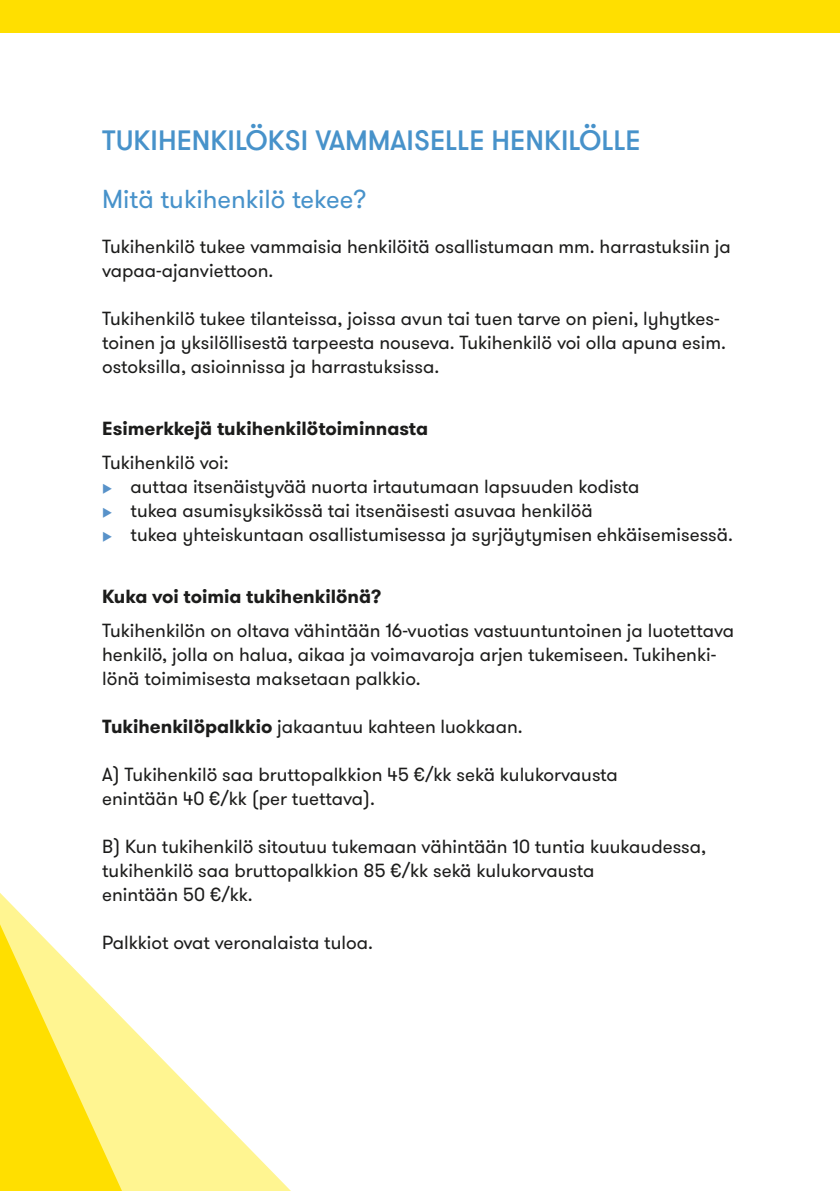
<style>
.page{position:relative;width:840px;height:1191px;background:#fff}
.page>*{position:absolute;margin:0;border:0;box-sizing:border-box;transform-origin:0 0}
.t1{font:500 28px "GT Walsheim";color:#4792ca}
.t2{font:26px "GT Walsheim";color:#4792ca}
.t3{font:19px/24px "GT Walsheim";color:#1c1c1b}
.t4{font:700 19px "GT Walsheim";color:#1c1c1b}
.s1{font-weight:700}
</style>
<div class="page">
<div style="left:0;top:0;width:839px;height:33px;background:#ffdf00"></div>
<svg style="left:0;top:893px;width:291px;height:298px"></svg>
<svg style="left:0;top:924px;width:122px;height:267px;background:#ffeb56"></svg>
<h1 class="t1" style="left:102px;top:122px;width:540px">TUKIHENKILÖKSI VAMMAISELLE HENKILÖLLE</h1>
<h2 class="t2" style="left:102px;top:182px;width:266px">Mitä tukihenkilö tekee?</h2>
<p class="t3" style="left:102px;top:235px;width:629px">Tukihenkilö tukee vammaisia henkilöitä osallistumaan mm. harrastuksiin ja vapaa-ajanviettoon.</p>
<p class="t3" style="left:102px;top:307px;width:625px">Tukihenkilö tukee tilanteissa, joissa avun tai tuen tarve on pieni, lyhytkes&shy;toinen ja yksilöllisestä tarpeesta nouseva. Tukihenkilö voi olla apuna esim. ostoksilla, asioinnissa ja harrastuksissa.</p>
<p class="t4" style="left:102px;top:416px;width:327px">Esimerkkejä tukihenkilötoiminnasta</p>
<p class="t3" style="left:130px;top:451px;width:603px;text-indent:-28px">Tukihenkilö voi:<br>auttaa itsenäistyvää nuorta irtautumaan lapsuuden kodista<br>tukea asumisyksikössä tai itsenäisesti asuvaa henkilöä<br>tukea yhteiskuntaan osallistumisessa ja syrjäytymisen ehkäisemisessä.</p>
<p class="t4" style="left:102px;top:584px;width:281px">Kuka voi toimia tukihenkilönä?</p>
<p class="t3" style="left:102px;top:619px;width:633px">Tukihenkilön on oltava vähintään 16-vuotias vastuuntuntoinen ja luotettava henkilö, jolla on halua, aikaa ja voimavaroja arjen tukemiseen. Tukihenki&shy;lönä toimimisesta maksetaan palkkio.</p>
<p class="t3" style="left:102px;top:715px;width:421px"><span class="s1">Tukihenkilöpalkkio</span> jakaantuu kahteen luokkaan.</p>
<p class="t3" style="left:102px;top:763px;width:517px">A) Tukihenkilö saa bruttopalkkion 45 €/kk sekä kulukorvausta enintään 40 €/kk (per tuettava).</p>
<p class="t3" style="left:102px;top:835px;width:605px">B) Kun tukihenkilö sitoutuu tukemaan vähintään 10 tuntia kuukaudessa, tukihenkilö saa bruttopalkkion 85 €/kk sekä kulukorvausta<br>enintään 50 €/kk.</p>
<p class="t3" style="left:102px;top:931px;width:272px">Palkkiot ovat veronalaista tuloa.</p>
</div>
